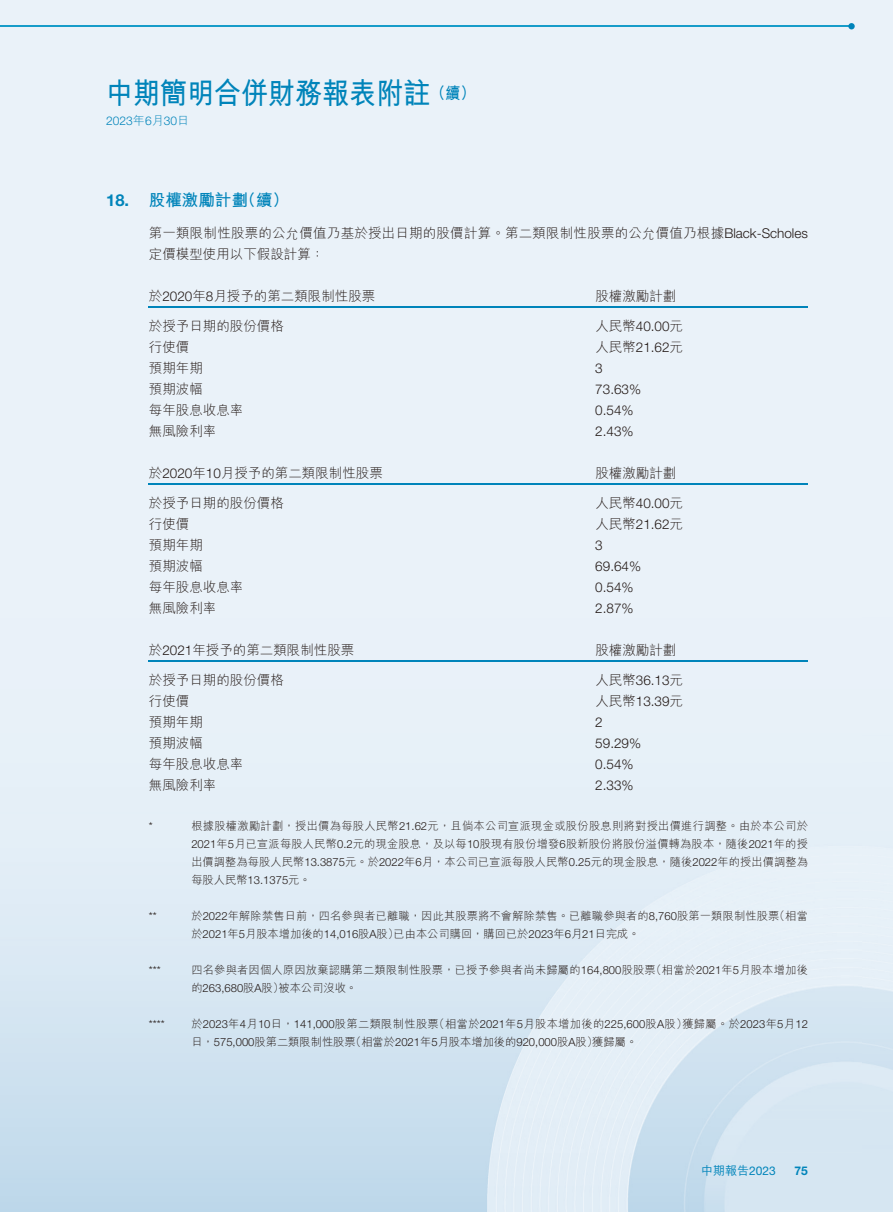
<style>
.page{position:relative;width:893px;height:1212px;background:#fff}
.page>*{position:absolute;margin:0;border:0;box-sizing:border-box;transform-origin:0 0}
.t1{font:29.7px "M Hei HK Bold E Ten B5 H";color:#0084ba;scale:.91 1}
.t2{font:16.5px "M Hei HK Bold E Ten B5 H";color:#0084ba}
.t3{font:13.5px/21px "M Hei HK Light E Ten B5 H";color:#231916}
.t4{font:300 13.5px "Helvetica Neue LT Std";color:#231916}
.t5{font:300 12px "Helvetica Neue LT Std";color:#0084ba}
.t6{font:12px "M Hei HK Medium E Ten B5 H";color:#0084ba}
.t7{font:700 12px "Helvetica Neue LT Std";color:#0084ba}
.t8{font:11.25px/18px "M Hei HK Light E Ten B5 H";letter-spacing:.01em;color:#231916}
.t9{font:300 11.25px "Helvetica Neue LT Std";color:#231916}
.s1{font-family:"M Hei HK Light E Ten B5 H";font-weight:400}
.s2{font-family:"Helvetica Neue LT Std";font-weight:700}
.s3{font-family:"Helvetica Neue LT Std";font-weight:300}
.s4{font-family:"Helvetica Neue LT Std"}
</style>
<div class="page">
<img style="left:0;top:0;width:893px;height:1212px">
<hr style="left:0;top:26px;width:850px;height:1px;background:#179cc9">
<div style="left:848px;top:23px;width:7px;height:6px;background:#0084ba;border-radius:50%"></div>
<hr style="left:149px;top:306px;width:659px;height:1px;background:#0084ba">
<hr style="left:149px;top:483px;width:659px;height:1px;background:#0084ba">
<hr style="left:149px;top:660px;width:659px;height:1px;background:#0084ba">
<h1 class="t1" style="left:106px;top:82px;width:407px">中期簡明合併財務報表附註<sup>（續）</sup></h1>
<p class="t5" style="left:106px;top:116px;width:84px">2023<span class="s1">年</span>6<span class="s1">月</span>30<span class="s1">日</span></p>
<h2 class="t2" style="left:106px;top:194px;width:184px"><span class="s2">18.</span> 股權激勵計劃（續）</h2>
<p class="t3" style="left:149px;top:224px;width:661px">第一類限制性股票的公允價值乃基於授出日期的股價計算。第二類限制性股票的公允價值乃根據<span class="s3">Black-Scholes</span>定價模型使用以下假設計算：</p>
<p class="t3" style="left:149px;top:287px;width:228px">於<span class="s3">2020</span>年<span class="s3">8</span>月授予的第二類限制性股票</p>
<p class="t3" style="left:595px;top:287px;width:82px">股權激勵計劃</p>
<p class="t3" style="left:149px;top:317px;width:136px">於授予日期的股份價格</p>
<p class="t4" style="left:595px;top:321px;width:89px"><span class="s1">人民幣</span>40.00<span class="s1">元</span></p>
<p class="t3" style="left:149px;top:338px;width:42px">行使價</p>
<p class="t4" style="left:595px;top:342px;width:89px"><span class="s1">人民幣</span>21.62<span class="s1">元</span></p>
<p class="t3" style="left:149px;top:359px;width:55px">預期年期</p>
<p class="t4" style="left:595px;top:363px;width:9px">3</p>
<p class="t3" style="left:149px;top:380px;width:55px">預期波幅</p>
<p class="t4" style="left:595px;top:384px;width:47px">73.63%</p>
<p class="t3" style="left:149px;top:401px;width:96px">每年股息收息率</p>
<p class="t4" style="left:595px;top:405px;width:40px">0.54%</p>
<p class="t3" style="left:149px;top:422px;width:69px">無風險利率</p>
<p class="t4" style="left:595px;top:426px;width:40px">2.43%</p>
<p class="t3" style="left:149px;top:464px;width:236px">於<span class="s3">2020</span>年<span class="s3">10</span>月授予的第二類限制性股票</p>
<p class="t3" style="left:595px;top:464px;width:82px">股權激勵計劃</p>
<p class="t3" style="left:149px;top:494px;width:136px">於授予日期的股份價格</p>
<p class="t4" style="left:595px;top:498px;width:89px"><span class="s1">人民幣</span>40.00<span class="s1">元</span></p>
<p class="t3" style="left:149px;top:515px;width:42px">行使價</p>
<p class="t4" style="left:595px;top:520px;width:89px"><span class="s1">人民幣</span>21.62<span class="s1">元</span></p>
<p class="t3" style="left:149px;top:536px;width:55px">預期年期</p>
<p class="t4" style="left:595px;top:540px;width:9px">3</p>
<p class="t3" style="left:149px;top:557px;width:55px">預期波幅</p>
<p class="t4" style="left:595px;top:561px;width:47px">69.64%</p>
<p class="t3" style="left:149px;top:578px;width:96px">每年股息收息率</p>
<p class="t4" style="left:595px;top:583px;width:40px">0.54%</p>
<p class="t3" style="left:149px;top:599px;width:69px">無風險利率</p>
<p class="t4" style="left:595px;top:604px;width:40px">2.87%</p>
<p class="t3" style="left:149px;top:641px;width:207px">於<span class="s3">2021</span>年授予的第二類限制性股票</p>
<p class="t3" style="left:595px;top:641px;width:82px">股權激勵計劃</p>
<p class="t3" style="left:149px;top:671px;width:136px">於授予日期的股份價格</p>
<p class="t4" style="left:595px;top:676px;width:89px"><span class="s1">人民幣</span>36.13<span class="s1">元</span></p>
<p class="t3" style="left:149px;top:692px;width:42px">行使價</p>
<p class="t4" style="left:595px;top:697px;width:89px"><span class="s1">人民幣</span>13.39<span class="s1">元</span></p>
<p class="t3" style="left:149px;top:713px;width:55px">預期年期</p>
<p class="t4" style="left:595px;top:718px;width:9px">2</p>
<p class="t3" style="left:149px;top:734px;width:55px">預期波幅</p>
<p class="t4" style="left:595px;top:739px;width:47px">59.29%</p>
<p class="t3" style="left:149px;top:755px;width:96px">每年股息收息率</p>
<p class="t4" style="left:595px;top:760px;width:40px">0.54%</p>
<p class="t3" style="left:149px;top:776px;width:69px">無風險利率</p>
<p class="t4" style="left:595px;top:781px;width:40px">2.33%</p>
<p class="t9" style="left:149px;top:821px;width:5px">*</p>
<p class="t8" style="left:191px;top:818px;width:618px;text-align:justify">根據股權激勵計劃，授出價為每股人民幣<span class="s3">21.62</span>元，且倘本公司宣派現金或股份股息則將對授出價進行調整。由於本公司於<span class="s3">2021</span>年<span class="s3">5</span>月已宣派每股人民幣<span class="s3">0.2</span>元的現金股息，及以每<span class="s3">10</span>股現有股份增發<span class="s3">6</span>股新股份將股份溢價轉為股本，隨後<span class="s3">2021</span>年的授出價調整為每股人民幣<span class="s3">13.3875</span>元。於<span class="s3">2022</span>年<span class="s3">6</span>月，本公司已宣派每股人民幣<span class="s3">0.25</span>元的現金股息，隨後<span class="s3">2022</span>年的授出價調整為每股人民幣<span class="s3">13.1375</span>元。</p>
<p class="t9" style="left:149px;top:911px;width:9px">**</p>
<p class="t8" style="left:191px;top:908px;width:618px">於<span class="s3">2022</span>年解除禁售日前，四名參與者已離職，因此其股票將不會解除禁售。已離職參與者的<span class="s3">8,760</span>股第一類限制性股票（相當於<span class="s3">2021</span>年<span class="s3">5</span>月股本增加後的<span class="s3">14,016</span>股<span class="s3">A</span>股）已由本公司購回，購回已於<span class="s3">2023</span>年<span class="s3">6</span>月<span class="s3">21</span>日完成。</p>
<p class="t9" style="left:149px;top:965px;width:13px">***</p>
<p class="t8" style="left:191px;top:962px;width:618px">四名參與者因個人原因放棄認購第二類限制性股票，已授予參與者尚未歸屬的<span class="s3">164,800</span>股股票（相當於<span class="s3">2021</span>年<span class="s3">5</span>月股本增加後的<span class="s3">263,680</span>股<span class="s3">A</span>股）被本公司沒收。</p>
<p class="t9" style="left:149px;top:1019px;width:17px">****</p>
<p class="t8" style="left:191px;top:1016px;width:618px">於<span class="s3">2023</span>年<span class="s3">4</span>月<span class="s3">10</span>日，<span class="s3">141,000</span>股第二類限制性股票（相當於<span class="s3">2021</span>年<span class="s3">5</span>月股本增加後的<span class="s3">225,600</span>股<span class="s3">A</span>股）獲歸屬。於<span class="s3">2023</span>年<span class="s3">5</span>月<span class="s3">12</span>日，<span class="s3">575,000</span>股第二類限制性股票（相當於<span class="s3">2021</span>年<span class="s3">5</span>月股本增加後的<span class="s3">920,000</span>股<span class="s3">A</span>股）獲歸屬。</p>
<p class="t6" style="left:701px;top:1166px;width:76px">中期報告<span class="s4">2023</span></p>
<p class="t7" style="left:795px;top:1166px;width:15px">75</p>
</div>
